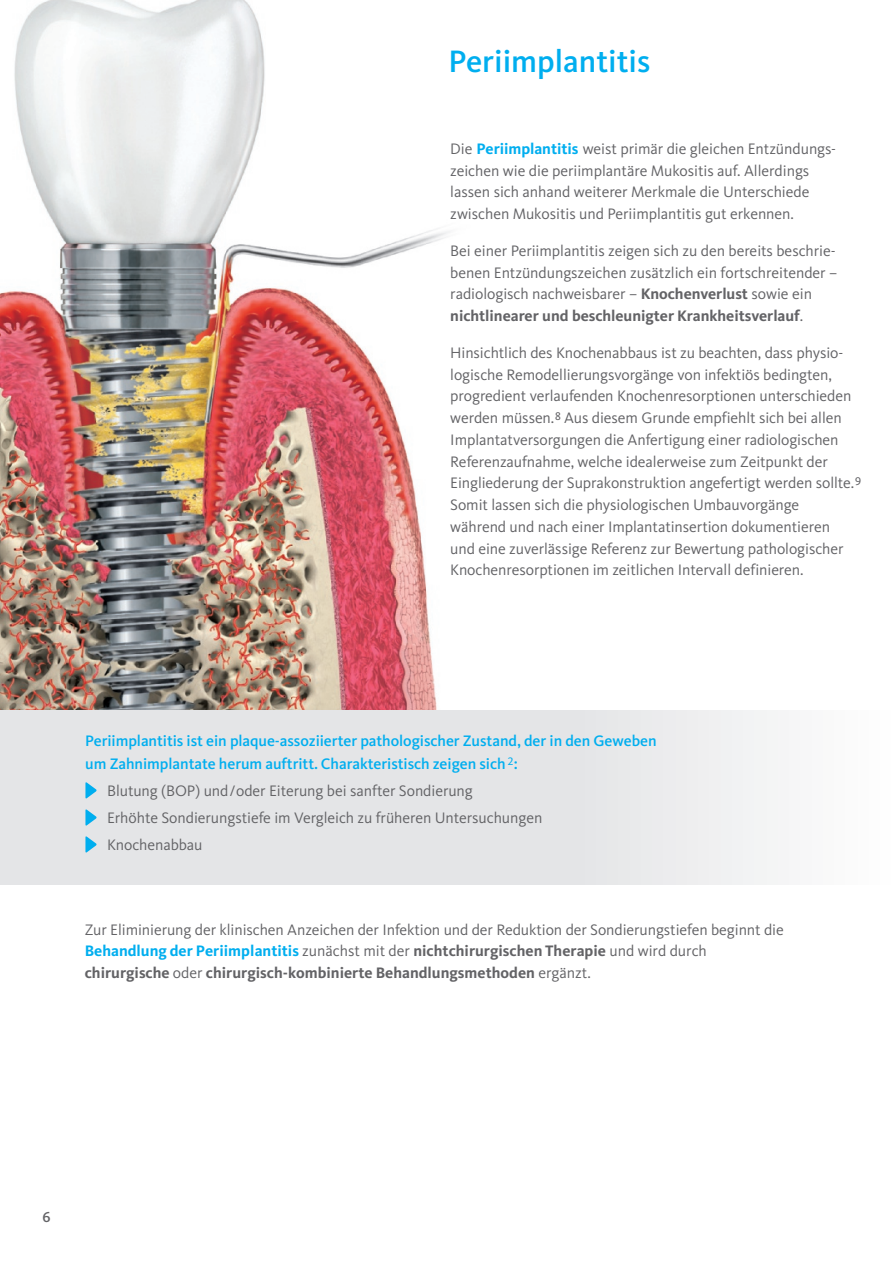
<style>
.page{position:relative;width:893px;height:1263px;background:#fff}
.page>*{position:absolute;margin:0;border:0;box-sizing:border-box;transform-origin:0 0}
.t1{font:500 32.1px "Kievit Pro";color:#00aeef}
.t2{font:15.75px/21.8px "Kievit OT";letter-spacing:-.005em;color:#636366}
.t3{font:500 15.75px/22.5px "Kievit OT";letter-spacing:-.005em;color:#00aeef}
.t4{font:500 15px "Kievit OT";color:#636366}
.s1{font-weight:700;color:#00aeef}
.s2{font-weight:700}
</style>
<div class="page">
<img style="left:0;top:0;width:450px;height:710px">
<div style="left:0;top:710px;width:893px;height:174px;background:#e4e5e7"></div>
<div style="left:578px;top:710px;width:315px;height:174px;background:#f1f2f3"></div>
<svg style="left:85px;top:782px;width:12px;height:16px"></svg>
<svg style="left:85px;top:836px;width:12px;height:16px"></svg>
<svg style="left:85px;top:809px;width:12px;height:17px"></svg>
<h1 class="t1" style="left:449px;top:49px;width:203px">Periimplantitis</h1>
<p class="t2" style="left:450px;top:139px;width:387px">Die <span class="s1">Periimplantitis</span> weist primär die gleichen Entzündungs&shy;zeichen wie die periimplantäre Mukositis auf. Allerdings lassen sich anhand weiterer Merkmale die Unterschiede zwischen Mukositis und Periimplantitis gut erkennen.</p>
<p class="t2" style="left:450px;top:241px;width:389px">Bei einer Periimplantitis zeigen sich zu den bereits beschrie&shy;benen Entzündungszeichen zusätzlich ein fortschreitender – radiologisch nachweisbarer – <span class="s2">Knochenverlust</span> sowie ein <span class="s2">nichtlinearer und beschleunigter Krankheitsverlauf</span>.</p>
<p class="t2" style="left:450px;top:343px;width:412px">Hinsichtlich des Knochenabbaus ist zu beachten, dass physio&shy;logische Remodellierungsvorgänge von infektiös bedingten, progredient verlaufenden Knochenresorptionen unterschieden werden müssen.<sup>8</sup> Aus diesem Grunde empfiehlt sich bei allen Implantatversorgungen die Anfertigung einer radiologischen Referenzaufnahme, welche idealerweise zum Zeitpunkt der Eingliederung der Suprakonstruktion angefertigt werden sollte.<sup>9<br></sup>Somit lassen sich die physiologischen Umbauvorgänge<br>während und nach einer Implantatinsertion dokumentieren<br>und eine zuverlässige Referenz zur Bewertung pathologischer Knochenresorptionen im zeitlichen Intervall definieren.</p>
<p class="t3" style="left:85px;top:731px;width:573px">Periimplantitis ist ein plaque-assoziierter pathologischer Zustand, der in den Geweben um Zahnimplantate herum auftritt. Charakteristisch zeigen sich <sup>2</sup>:</p>
<p class="t2" style="left:107px;top:778px;width:437px;line-height:27px">Blutung (BOP) und/oder Eiterung bei sanfter Sondierung<br>Erhöhte Sondierungstiefe im Vergleich zu früheren Untersuchungen<br>Knochenabbau</p>
<p class="t2" style="left:85px;top:920px;width:701px">Zur Eliminierung der klinischen Anzeichen der Infektion und der Reduktion der Sondierungstiefen beginnt die<br><span class="s1">Behandlung der Periimplantitis</span> zunächst mit der <span class="s2">nichtchirurgischen Therapie</span> und wird durch <span class="s2">chirurgische</span> oder <span class="s2">chirurgisch-kombinierte Behandlungsmethoden</span> ergänzt.</p>
<p class="t4" style="left:42px;top:1211px;width:10px">6</p>
</div>
